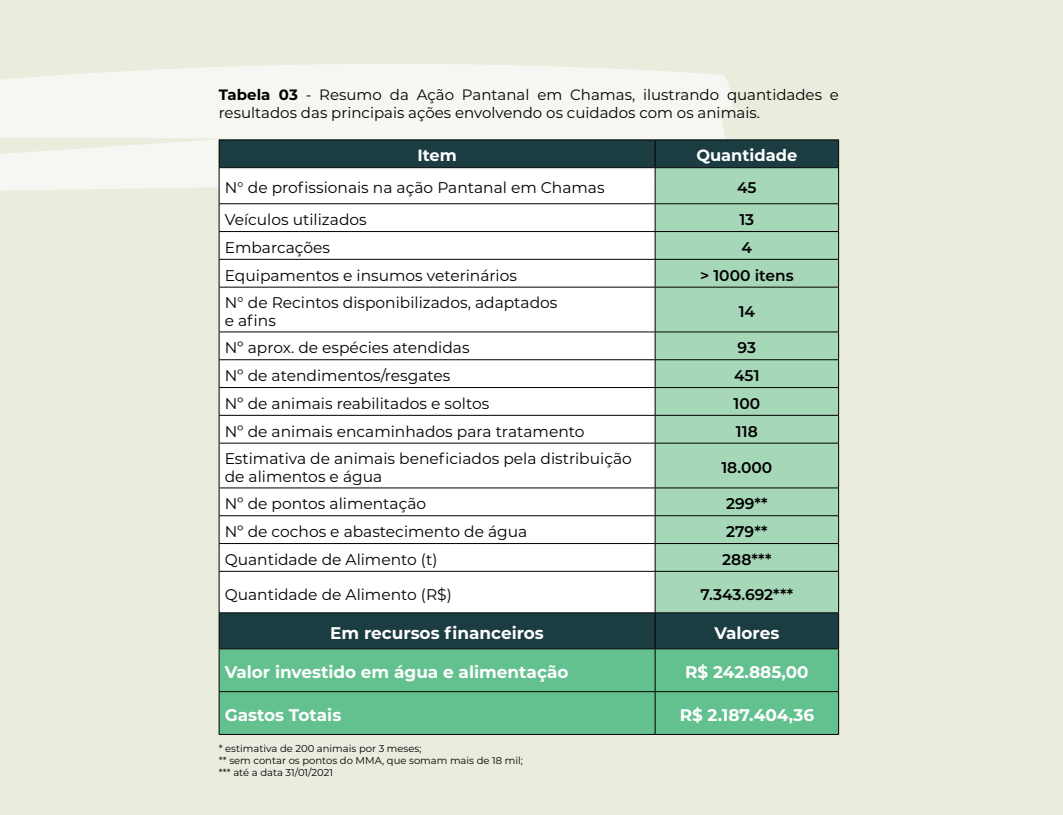
<style>
.page{position:relative;width:1063px;height:815px;background:#eaecde}
.page>*{position:absolute;margin:0;border:0;box-sizing:border-box;transform-origin:0 0}
.t1{font:700 16.88px "Montserrat";color:#fff}
.t2{font:700 16.25px "Montserrat";color:#fff}
.t3{font:15.5px/18.6px "Montserrat";color:#000}
.t4{font:600 15.5px "Montserrat";color:#000}
.t5{font:15px/18px "Montserrat";color:#000}
.t6{font:10px/12px "Montserrat";color:#000}
.s1{font-weight:700}
</style>
<div class="page">
<svg style="left:0;top:64px;width:754px;height:127px;background:#f3f4ee"></svg>
<div style="left:220px;top:141px;width:618px;height:507px;background:#1b3c41"></div>
<div style="left:220px;top:168px;width:435px;height:444px;background:#fff"></div>
<div style="left:656px;top:168px;width:182px;height:444px;background:#a6d7b9"></div>
<div style="left:220px;top:649px;width:618px;height:85px;background:#63c18f"></div>
<hr style="left:219px;top:140px;width:436px;height:1px;background:#000">
<svg style="left:219px;top:140px;width:1px;height:27px"></svg>
<hr style="left:655px;top:140px;width:184px;height:1px;background:#000">
<svg style="left:655px;top:140px;width:1px;height:27px"></svg>
<svg style="left:838px;top:140px;width:1px;height:27px"></svg>
<hr style="left:219px;top:167px;width:436px;height:1px;background:#000">
<hr style="left:219px;top:168px;width:1px;height:35px;background:#000">
<hr style="left:655px;top:167px;width:184px;height:1px;background:#000">
<hr style="left:655px;top:168px;width:1px;height:35px;background:#000">
<hr style="left:838px;top:168px;width:1px;height:35px;background:#000">
<hr style="left:219px;top:203px;width:436px;height:1px;background:#000">
<hr style="left:655px;top:203px;width:184px;height:1px;background:#000">
<hr style="left:219px;top:231px;width:436px;height:1px;background:#000">
<hr style="left:655px;top:231px;width:184px;height:1px;background:#000">
<hr style="left:219px;top:259px;width:436px;height:1px;background:#000">
<svg style="left:219px;top:204px;width:1px;height:83px"></svg>
<hr style="left:655px;top:259px;width:184px;height:1px;background:#000">
<svg style="left:655px;top:204px;width:1px;height:83px"></svg>
<svg style="left:838px;top:204px;width:1px;height:83px"></svg>
<hr style="left:219px;top:287px;width:436px;height:1px;background:#000">
<hr style="left:219px;top:287px;width:1px;height:45px;background:#000">
<hr style="left:655px;top:287px;width:184px;height:1px;background:#000">
<hr style="left:655px;top:287px;width:1px;height:45px;background:#000">
<hr style="left:838px;top:287px;width:1px;height:45px;background:#000">
<hr style="left:219px;top:332px;width:436px;height:1px;background:#000">
<hr style="left:655px;top:332px;width:184px;height:1px;background:#000">
<hr style="left:219px;top:359px;width:436px;height:1px;background:#000">
<hr style="left:655px;top:359px;width:184px;height:1px;background:#000">
<hr style="left:219px;top:387px;width:436px;height:1px;background:#000">
<hr style="left:655px;top:387px;width:184px;height:1px;background:#000">
<hr style="left:219px;top:415px;width:436px;height:1px;background:#000">
<svg style="left:219px;top:332px;width:1px;height:111px"></svg>
<hr style="left:655px;top:415px;width:184px;height:1px;background:#000">
<svg style="left:655px;top:332px;width:1px;height:111px"></svg>
<svg style="left:838px;top:332px;width:1px;height:111px"></svg>
<hr style="left:219px;top:443px;width:436px;height:1px;background:#000">
<hr style="left:219px;top:443px;width:1px;height:45px;background:#000">
<hr style="left:655px;top:443px;width:184px;height:1px;background:#000">
<hr style="left:655px;top:443px;width:1px;height:45px;background:#000">
<hr style="left:838px;top:443px;width:1px;height:45px;background:#000">
<hr style="left:219px;top:488px;width:436px;height:1px;background:#000">
<hr style="left:655px;top:488px;width:184px;height:1px;background:#000">
<hr style="left:219px;top:515px;width:436px;height:1px;background:#000">
<hr style="left:655px;top:515px;width:184px;height:1px;background:#000">
<hr style="left:219px;top:543px;width:436px;height:1px;background:#000">
<svg style="left:219px;top:488px;width:1px;height:83px"></svg>
<hr style="left:655px;top:543px;width:184px;height:1px;background:#000">
<svg style="left:655px;top:488px;width:1px;height:83px"></svg>
<svg style="left:838px;top:488px;width:1px;height:83px"></svg>
<hr style="left:219px;top:571px;width:436px;height:1px;background:#000">
<hr style="left:219px;top:572px;width:1px;height:40px;background:#000">
<hr style="left:655px;top:571px;width:184px;height:1px;background:#000">
<hr style="left:655px;top:572px;width:1px;height:40px;background:#000">
<hr style="left:838px;top:572px;width:1px;height:40px;background:#000">
<hr style="left:219px;top:612px;width:436px;height:1px;background:#000">
<hr style="left:219px;top:613px;width:1px;height:35px;background:#000">
<hr style="left:655px;top:612px;width:184px;height:1px;background:#000">
<hr style="left:655px;top:613px;width:1px;height:35px;background:#000">
<hr style="left:838px;top:613px;width:1px;height:35px;background:#000">
<hr style="left:219px;top:648px;width:436px;height:1px;background:#000">
<hr style="left:219px;top:649px;width:1px;height:42px;background:#000">
<hr style="left:655px;top:648px;width:184px;height:1px;background:#000">
<hr style="left:655px;top:649px;width:1px;height:42px;background:#000">
<hr style="left:838px;top:649px;width:1px;height:42px;background:#000">
<hr style="left:219px;top:691px;width:436px;height:1px;background:#000">
<hr style="left:219px;top:692px;width:1px;height:42px;background:#000">
<hr style="left:655px;top:691px;width:184px;height:1px;background:#000">
<hr style="left:655px;top:692px;width:1px;height:42px;background:#000">
<hr style="left:838px;top:692px;width:1px;height:42px;background:#000">
<hr style="left:219px;top:734px;width:436px;height:1px;background:#000">
<hr style="left:655px;top:734px;width:184px;height:1px;background:#000">
<p class="t5" style="left:219px;top:86px;width:622px"><span class="s1">Tabela 03</span> - Resumo da Ação Pantanal em Chamas, ilustrando quantidades e resultados das principais ações envolvendo os cuidados com os animais.</p>
<p class="t2" style="left:417px;top:144px;width:41px">Item</p>
<p class="t2" style="left:696px;top:144px;width:102px">Quantidade</p>
<p class="t3" style="left:225px;top:178px;width:381px">N° de profissionais na ação Pantanal em Chamas</p>
<p class="t4" style="left:737px;top:177px;width:21px">45</p>
<p class="t3" style="left:225px;top:210px;width:144px">Veículos utilizados</p>
<p class="t4" style="left:739px;top:209px;width:16px">13</p>
<p class="t3" style="left:225px;top:238px;width:107px">Embarcações</p>
<p class="t4" style="left:742px;top:236px;width:12px">4</p>
<p class="t3" style="left:225px;top:265px;width:294px">Equipamentos e insumos veterinários</p>
<p class="t4" style="left:700px;top:264px;width:95px">&gt; 1000 itens</p>
<p class="t3" style="left:225px;top:292px;width:334px">N° de Recintos disponibilizados, adaptados e afins</p>
<p class="t4" style="left:739px;top:301px;width:18px">14</p>
<p class="t3" style="left:225px;top:338px;width:246px">Nº aprox. de espécies atendidas</p>
<p class="t4" style="left:738px;top:337px;width:20px">93</p>
<p class="t3" style="left:225px;top:366px;width:227px">Nº de atendimentos/resgates</p>
<p class="t4" style="left:734px;top:365px;width:27px">451</p>
<p class="t3" style="left:225px;top:394px;width:266px">Nº de animais reabilitados e soltos</p>
<p class="t4" style="left:734px;top:392px;width:28px">100</p>
<p class="t3" style="left:225px;top:421px;width:361px">Nº de animais encaminhados para tratamento</p>
<p class="t4" style="left:736px;top:420px;width:23px">118</p>
<p class="t3" style="left:225px;top:448px;width:409px">Estimativa de animais beneficiados pela distribuição de alimentos e água</p>
<p class="t4" style="left:721px;top:456px;width:52px">18.000</p>
<p class="t3" style="left:225px;top:494px;width:203px">Nº de pontos alimentação</p>
<p class="t4" style="left:726px;top:493px;width:43px">299**</p>
<p class="t3" style="left:225px;top:522px;width:304px">Nº de cochos e abastecimento de água</p>
<p class="t4" style="left:726px;top:521px;width:43px">279**</p>
<p class="t3" style="left:225px;top:550px;width:214px">Quantidade de Alimento (t)</p>
<p class="t4" style="left:722px;top:548px;width:51px">288***</p>
<p class="t3" style="left:225px;top:584px;width:229px">Quantidade de Alimento (R$)</p>
<p class="t4" style="left:700px;top:583px;width:94px">7.343.692***</p>
<p class="t1" style="left:330px;top:621px;width:215px">Em recursos financeiros</p>
<p class="t1" style="left:714px;top:621px;width:66px">Valores</p>
<p class="t1" style="left:225px;top:660px;width:345px">Valor investido em água e alimentação</p>
<p class="t1" style="left:685px;top:660px;width:125px">R$ 242.885,00</p>
<p class="t1" style="left:225px;top:703px;width:118px">Gastos Totais</p>
<p class="t1" style="left:680px;top:703px;width:136px">R$ 2.187.404,36</p>
<p class="t6" style="left:219px;top:742px;width:306px">* estimativa de 200 animais por 3 meses;<br>** sem contar os pontos do MMA, que somam mais de 18 mil; *** até a data 31/01/2021</p>
</div>
